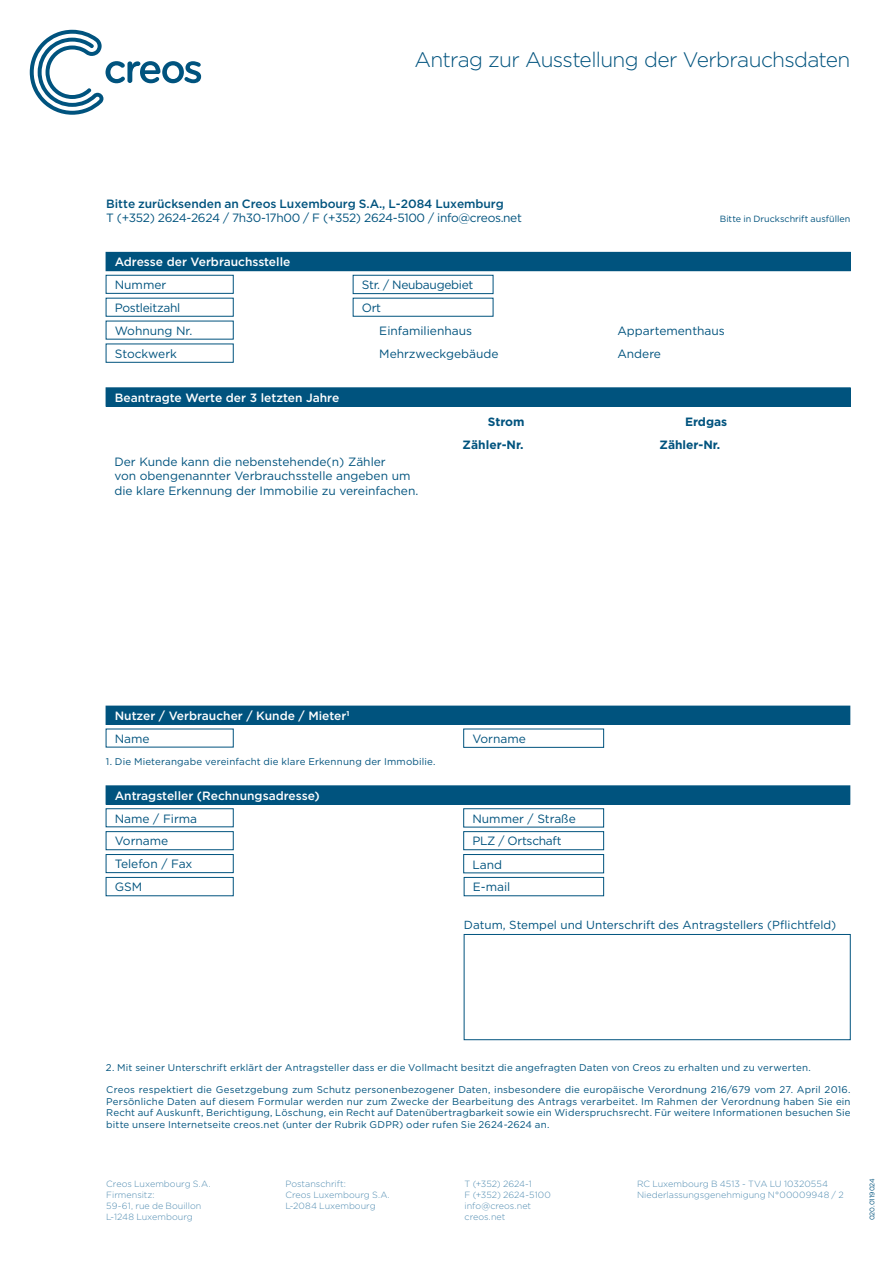
<style>
.page{position:relative;width:893px;height:1263px;background:#fff}
.page>*{position:absolute;margin:0;border:0;box-sizing:border-box;transform-origin:0 0}
.t1{font:300 21px "Gotham";letter-spacing:-.03em;color:#00537e}
.t2{font:12px/23px "Gotham";color:#00537e}
.t3{font:500 12px/22.8px "Gotham";color:#fff}
.t4{font:12px "Gotham";letter-spacing:-.03em;color:#00537e}
.t5{font:500 12px "Gotham";letter-spacing:-.005em;color:#00537e}
.t6{font:12px "Gotham";letter-spacing:-.025em;color:#00537e}
.t7{font:700 12px "Gotham";color:#00537e}
.t8{font:11.7px "Gotham";color:#00537f}
.t9{font:9.75px/11.7px "Gotham";letter-spacing:.015em;color:#00537e;text-align:justify}
.t10{font:300 9px/11.2px "Gotham";color:#518cb1}
.t11{font:9px "Gotham";color:#00537e}
.t12{font:6.75px "Gotham";color:#00537e}
.s1{font-weight:400;color:#00537e}
</style>
<div class="page">
<div style="left:106px;top:252px;width:744px;height:19px;background:#00537e"></div>
<div style="left:106px;top:388px;width:744px;height:18px;background:#00537e"></div>
<div style="left:106px;top:275px;width:127px;height:19px;border:1px solid #00537e"></div>
<div style="left:353px;top:275px;width:140px;height:19px;border:1px solid #00537e"></div>
<div style="left:106px;top:786px;width:744px;height:18px;background:#00537e"></div>
<div style="left:106px;top:854px;width:127px;height:19px;border:1px solid #00537e"></div>
<div style="left:106px;top:877px;width:127px;height:19px;border:1px solid #00537e"></div>
<div style="left:464px;top:877px;width:140px;height:19px;border:1px solid #00537e"></div>
<div style="left:463px;top:854px;width:141px;height:19px;border:1px solid #00537e"></div>
<div style="left:106px;top:831px;width:127px;height:19px;border:1px solid #00537e"></div>
<div style="left:463px;top:831px;width:141px;height:19px;border:1px solid #00537e"></div>
<div style="left:106px;top:706px;width:744px;height:18px;background:#00537e"></div>
<div style="left:106px;top:706px;width:744px;height:19px;border:1px solid #00537e"></div>
<svg style="left:30px;top:30px;width:171px;height:85px"></svg>
<div style="left:464px;top:934px;width:386px;height:106px;background:#fff;border:1px solid #00537e"></div>
<h1 class="t1" style="left:414px;top:46px;width:437px">Antrag zur Ausstellung der Verbrauchsdaten</h1>
<p class="t5" style="left:106px;top:196px;width:399px">Bitte zurücksenden an Creos Luxembourg S.A., L-2084 Luxemburg</p>
<p class="t4" style="left:106px;top:210px;width:417px">T (+352) 2624-2624 / 7h30-17h00 / F (+352) 2624-5100 / info@creos.net</p>
<p class="t3" style="left:115px;top:251px;width:177px">Adresse der Verbrauchsstelle</p>
<p class="t11" style="left:720px;top:213px;width:132px">Bitte in Druckschrift ausfüllen</p>
<p class="t2" style="left:115px;top:273px;width:53px">Nummer</p>
<p class="t2" style="left:115px;top:319px;width:79px">Wohnung Nr.<br>Stockwerk</p>
<p class="t6" style="left:115px;top:300px;width:67px">Postleitzahl</p>
<p class="t3" style="left:115px;top:386px;width:226px">Beantragte Werte der 3 letzten Jahre</p>
<p class="t6" style="left:362px;top:277px;width:113px">Str. / Neubaugebiet</p>
<p class="t2" style="left:362px;top:296px;width:21px">Ort</p>
<p class="t2" style="left:379px;top:319px;width:94px">Einfamilienhaus</p>
<p class="t2" style="left:617px;top:319px;width:109px">Appartementhaus</p>
<p class="t2" style="left:379px;top:342px;width:121px">Mehrzweckgebäude</p>
<p class="t2" style="left:617px;top:342px;width:45px">Andere</p>
<p class="t7" style="left:488px;top:413px;width:38px">Strom</p>
<p class="t7" style="left:685px;top:414px;width:44px">Erdgas</p>
<p class="t7" style="left:463px;top:436px;width:62px">Zähler-Nr.</p>
<p class="t7" style="left:659px;top:436px;width:62px">Zähler-Nr.</p>
<p class="t2" style="left:114px;top:454px;width:306px;line-height:14.4px">Der Kunde kann die nebenstehende(n) Zähler<br>von obengenannter Verbrauchsstelle angeben um die klare Erkennung der Immobilie zu vereinfachen.</p>
<p class="t3" style="left:115px;top:704px;width:236px">Nutzer / Verbraucher / Kunde / Mieter<sup>1<br></sup><span class="s1">Name</span></p>
<p class="t9" style="left:106px;top:756px;width:331px">1. Die Mieterangabe vereinfacht die klare Erkennung der Immobilie.</p>
<p class="t2" style="left:472px;top:727px;width:55px">Vorname</p>
<p class="t3" style="left:115px;top:784px;width:207px">Antragsteller (Rechnungsadresse)</p>
<p class="t2" style="left:115px;top:807px;width:84px">Name / Firma</p>
<p class="t2" style="left:115px;top:852px;width:79px">Telefon / Fax<br>GSM</p>
<p class="t2" style="left:472px;top:807px;width:105px">Nummer / Straße</p>
<p class="t2" style="left:115px;top:829px;width:55px">Vorname</p>
<p class="t6" style="left:472px;top:833px;width:91px">PLZ / Ortschaft</p>
<p class="t2" style="left:472px;top:852px;width:31px">Land</p>
<p class="t2" style="left:473px;top:875px;width:39px">E-mail</p>
<p class="t8" style="left:464px;top:917px;width:374px">Datum, Stempel und Unterschrift des Antragstellers (Pflichtfeld)</p>
<p class="t9" style="left:106px;top:1062px;width:706px">2. Mit seiner Unterschrift erklärt der Antragsteller dass er die Vollmacht besitzt die angefragten Daten von Creos zu erhalten und zu verwerten.</p>
<p class="t9" style="left:106px;top:1083px;width:746px">Creos respektiert die Gesetzgebung zum Schutz personenbezogener Daten, insbesondere die europäische Verordnung 216/679 vom 27. April 2016.<br>Persönliche Daten auf diesem Formular werden nur zum Zwecke der Bearbeitung des Antrags verarbeitet. Im Rahmen der Verordnung haben Sie ein Recht auf Auskunft, Berichtigung, Löschung, ein Recht auf Datenübertragbarkeit sowie ein Widerspruchsrecht. Für weitere Informationen besuchen Sie bitte unsere Internetseite creos.net (unter der Rubrik GDPR) oder rufen Sie 2624-2624 an.</p>
<p class="t10" style="left:106px;top:1177px;width:106px">Creos Luxembourg S.A.<br>Firmensitz:<br>59-61, rue de Bouillon<br>L-1248 Luxembourg</p>
<p class="t10" style="left:285px;top:1177px;width:106px">Postanschrift:<br>Creos Luxembourg S.A.<br>L-2084 Luxembourg</p>
<p class="t10" style="left:465px;top:1177px;width:88px">T (+352) 2624-1<br>F (+352) 2624-5100 info@creos.net creos.net</p>
<p class="t10" style="left:637px;top:1177px;width:208px">RC Luxembourg B 4513 - TVA LU 10320554<br>Niederlassungsgenehmigung N°00009948 / 2</p>
<p class="t12" style="left:868px;top:1220px;width:44px;rotate:-90deg">020.0119024</p>
</div>
